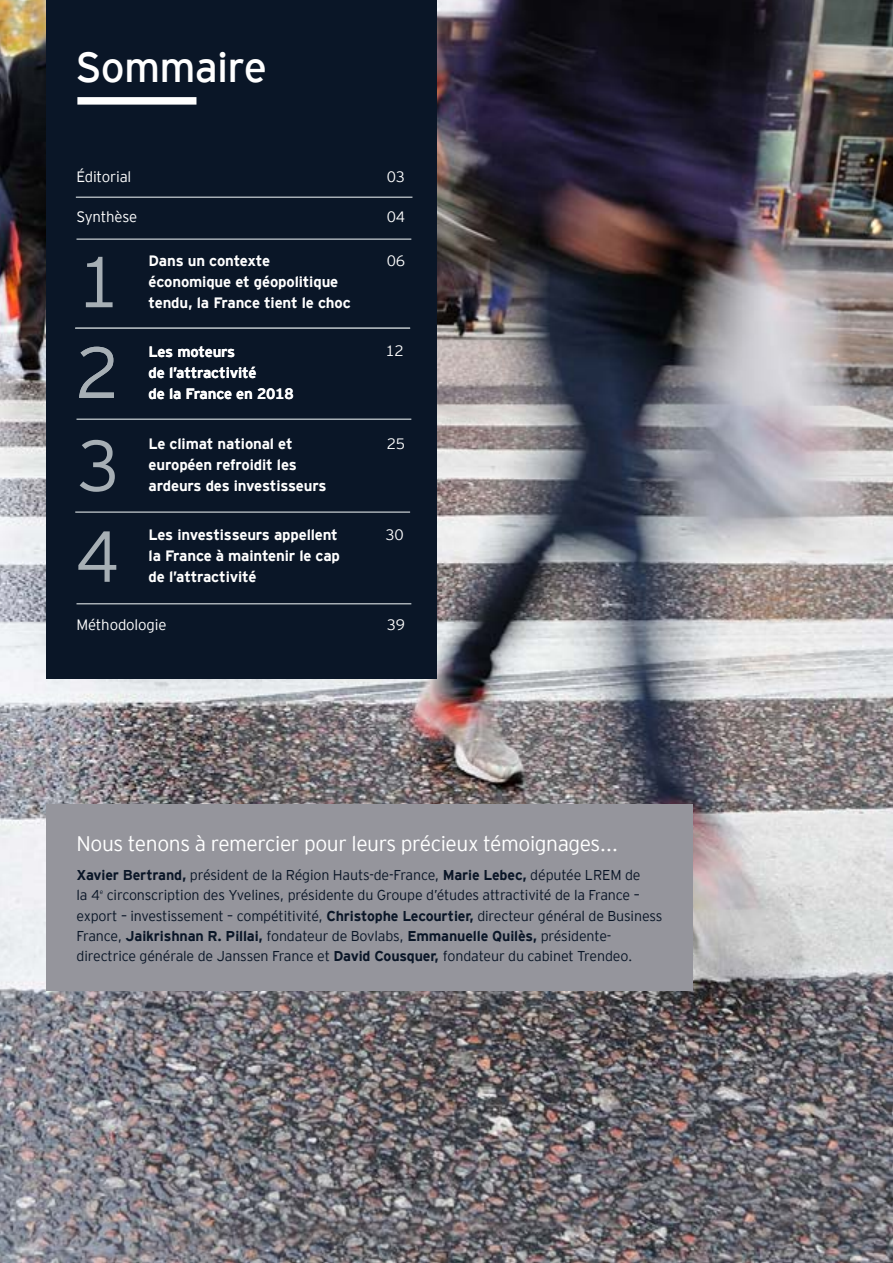
<style>
.page{position:relative;width:893px;height:1263px;background:#fff}
.page>*{position:absolute;margin:0;border:0;box-sizing:border-box;transform-origin:0 0}
.t1{font:300 72px/90.6px "EY Interstate";color:#a7afb5}
.t2{font:42px "EY Interstate";letter-spacing:-.02em;color:#fff}
.t3{font:300 21px "EY Interstate";letter-spacing:-.02em;color:#fff}
.t4{font:700 15px/21px "EY Interstate";letter-spacing:-.01em;color:#fff}
.t5{font:300 15px "EY Interstate";letter-spacing:-.01em;color:#fff}
.t6{font:300 14.25px/20.2px "EY Interstate";letter-spacing:-.01em;color:#0a1627}
.s1{font-weight:700}
</style>
<div class="page">
<img style="left:0;top:0;width:893px;height:1263px">
<div style="left:47px;top:0;width:390px;height:678px;background:#0a1627"></div>
<hr style="left:76px;top:196px;width:336px;height:2px;background:#a7afb5">
<hr style="left:77px;top:238px;width:334px;height:2px;background:#a7afb5">
<hr style="left:75px;top:327px;width:335px;height:2px;background:#a7afb5">
<hr style="left:75px;top:511px;width:335px;height:2px;background:#a7afb5">
<hr style="left:77px;top:418px;width:334px;height:2px;background:#a7afb5">
<hr style="left:77px;top:603px;width:334px;height:1px;background:#a7afb5">
<div style="left:77px;top:97px;width:119px;height:8px;background:#fff"></div>
<div style="left:47px;top:805px;width:646px;height:186px;background:#95959c"></div>
<h2 class="t2" style="left:75px;top:37px;width:193px">Sommaire</h2>
<p class="t5" style="left:76px;top:166px;width:56px">Éditorial</p>
<p class="t5" style="left:76px;top:206px;width:62px">Synthèse</p>
<h1 class="t1" style="left:75px;top:232px;width:47px">1<br>2</h1>
<p class="t4" style="left:149px;top:249px;width:204px">Dans un contexte économique et géopolitique tendu, la France tient le choc</p>
<p class="t4" style="left:149px;top:340px;width:147px">Les moteurs<br>de l’attractivité<br>de la France en 2018</p>
<h1 class="t1" style="left:76px;top:416px;width:46px">3</h1>
<h1 class="t1" style="left:75px;top:507px;width:46px">4</h1>
<p class="t4" style="left:149px;top:432px;width:179px">Le climat national et européen refroidit les ardeurs des investisseurs</p>
<p class="t4" style="left:149px;top:524px;width:193px">Les investisseurs appellent la France à maintenir le cap de l’attractivité</p>
<p class="t5" style="left:76px;top:614px;width:92px">Méthodologie</p>
<p class="t5" style="left:387px;top:166px;width:20px">03</p>
<p class="t5" style="left:387px;top:206px;width:20px">04</p>
<p class="t5" style="left:387px;top:250px;width:20px">06</p>
<p class="t5" style="left:385px;top:340px;width:20px">12</p>
<p class="t5" style="left:387px;top:433px;width:20px">25</p>
<p class="t5" style="left:385px;top:524px;width:20px">30</p>
<p class="t5" style="left:387px;top:614px;width:20px">39</p>
<h3 class="t3" style="left:77px;top:829px;width:543px">Nous tenons à remercier pour leurs précieux témoignages...</h3>
<p class="t6" style="left:77px;top:864px;width:587px"><span class="s1">Xavier Bertrand,</span> président de la Région Hauts-de-France, <span class="s1">Marie Lebec,</span> députée LREM de<br>la 4<sup>e</sup> circonscription des Yvelines, présidente du Groupe d’études attractivité de la France – export – investissement – compétitivité, <span class="s1">Christophe Lecourtier,</span> directeur général de Business France, <span class="s1">Jaikrishnan R. Pillai,</span> fondateur de Bovlabs, <span class="s1">Emmanuelle Quilès,</span> présidente&shy;directrice générale de Janssen France et <span class="s1">David Cousquer,</span> fondateur du cabinet Trendeo.</p>
</div>
